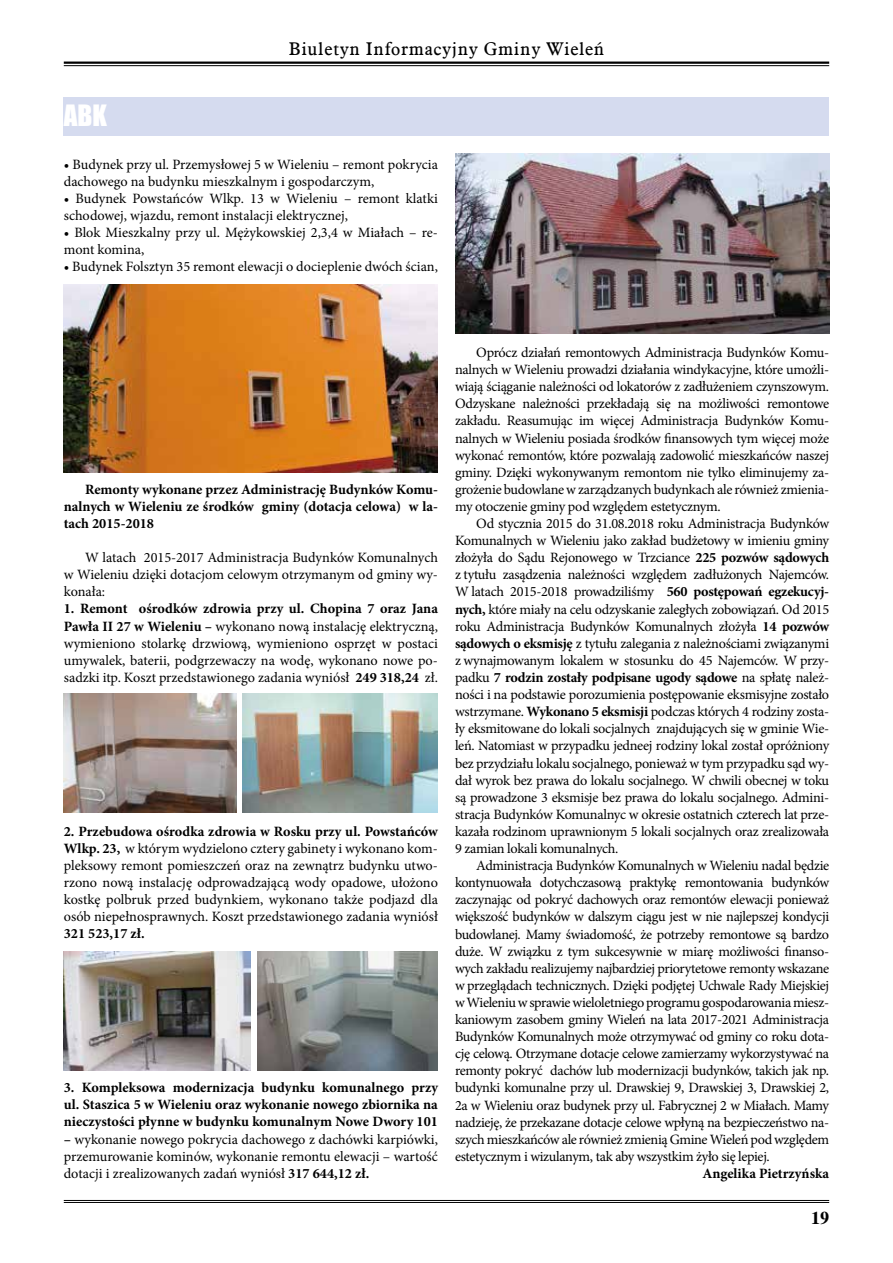
<style>
.page{position:relative;width:893px;height:1263px;background:#fff}
.page>*{position:absolute;margin:0;border:0;box-sizing:border-box;transform-origin:0 0}
.t1{font:27px "Impact";color:#fff}
.t2{font:18px "Aldine 721 EU";letter-spacing:.04em;color:#000}
.t3{font:700 18px "Dutch 801 EU";color:#000}
.t4{font:14.25px/17.1px "Minion Pro";letter-spacing:-.005em;color:#000;text-align:justify}
.t5{font:700 14.25px/17.1px "Minion Pro";color:#000;text-align:justify}
.s1{font-weight:700}
</style>
<div class="page">
<hr style="left:64px;top:62px;width:765px;height:2px;background:#000">
<hr style="left:64px;top:65px;width:765px;height:1px;background:#000">
<hr style="left:64px;top:1200px;width:765px;height:1px;background:#000">
<hr style="left:64px;top:1202px;width:765px;height:1px;background:#000">
<div style="left:64px;top:97px;width:765px;height:38px;background:#d5dbef"></div>
<img style="left:64px;top:285px;width:374px;height:187px">
<img style="left:242px;top:693px;width:196px;height:119px">
<img style="left:64px;top:693px;width:173px;height:119px">
<img style="left:257px;top:951px;width:181px;height:119px">
<img style="left:64px;top:951px;width:187px;height:119px">
<img style="left:455px;top:153px;width:374px;height:180px">
<p class="t2" style="left:289px;top:38px;width:317px">Biuletyn Informacyjny Gminy Wieleń</p>
<h1 class="t1" style="left:64px;top:95px;width:45px">ABK</h1>
<p class="t4" style="left:64px;top:156px;width:376px">• Budynek przy ul. Przemysłowej 5 w Wieleniu – remont pokrycia dachowego na budynku mieszkalnym i gospodarczym,</p>
<p class="t4" style="left:64px;top:190px;width:376px">• Budynek Powstańców Wlkp. 13 w Wieleniu – remont klatki schodowej, wjazdu, remont instalacji elektrycznej,</p>
<p class="t4" style="left:64px;top:224px;width:376px">• Blok Mieszkalny przy ul. Mężykowskiej 2,3,4 w Miałach – re&shy;mont komina,</p>
<p class="t4" style="left:64px;top:258px;width:376px">• Budynek Folsztyn 35 remont elewacji o docieplenie dwóch ścian,</p>
<p class="t5" style="left:64px;top:480px;width:376px;text-indent:21px">Remonty wykonane przez Administrację Budynków Komu&shy;nalnych w Wieleniu ze środków gminy (dotacja celowa) w la&shy;tach 2015-2018</p>
<p class="t4" style="left:64px;top:549px;width:376px;text-indent:21px">W latach 2015-2017 Administracja Budynków Komunalnych w Wieleniu dzięki dotacjom celowym otrzymanym od gminy wy&shy;konała:</p>
<p class="t4" style="left:64px;top:600px;width:376px"><span class="s1">1. Remont ośrodków zdrowia przy ul. Chopina 7 oraz Jana Pawła II 27 w Wieleniu –</span> wykonano nową instalację elektryczną, wymieniono stolarkę drzwiową, wymieniono osprzęt w postaci umywalek, baterii, podgrzewaczy na wodę, wykonano nowe po&shy;sadzki itp. Koszt przedstawionego zadania wyniósł <span class="s1">249 318,24</span> zł.</p>
<p class="t4" style="left:64px;top:823px;width:376px"><span class="s1">2. Przebudowa ośrodka zdrowia w Rosku przy ul. Powstańców Wlkp. 23,</span> w którym wydzielono cztery gabinety i wykonano kom&shy;pleksowy remont pomieszczeń oraz na zewnątrz budynku utwo&shy;rzono nową instalację odprowadzającą wody opadowe, ułożono kostkę polbruk przed budynkiem, wykonano także podjazd dla osób niepełnosprawnych. Koszt przedstawionego zadania wyniósł</p>
<p class="t5" style="left:64px;top:925px;width:83px">321 523,17 zł.</p>
<p class="t5" style="left:64px;top:1079px;width:376px">3. Kompleksowa modernizacja budynku komunalnego przy ul. Staszica 5 w Wieleniu oraz wykonanie nowego zbiornika na nieczystości płynne w budynku komunalnym Nowe Dwory 101</p>
<p class="t4" style="left:64px;top:1130px;width:376px"><span class="s1">–</span> wykonanie nowego pokrycia dachowego z dachówki karpiówki, przemurowanie kominów, wykonanie remontu elewacji – wartość dotacji i zrealizowanych zadań wyniósł <span class="s1">317 644,12 zł.</span></p>
<p class="t4" style="left:455px;top:344px;width:376px;text-indent:21px">Oprócz działań remontowych Administracja Budynków Komu&shy;nalnych w Wieleniu prowadzi działania windykacyjne, które umożli&shy;wiają ściąganie należności od lokatorów z zadłużeniem czynszowym.<br>Odzyskane należności przekładają się na możliwości remontowe zakładu. Reasumując im więcej Administracja Budynków Komu&shy;nalnych w Wieleniu posiada środków finansowych tym więcej może wykonać remontów, które pozwalają zadowolić mieszkańców naszej gminy. Dzięki wykonywanym remontom nie tylko eliminujemy za&shy;grożenie budowlane w zarządzanych budynkach ale również zmienia&shy;my otoczenie gminy pod względem estetycznym.</p>
<p class="t4" style="left:455px;top:515px;width:376px;text-indent:21px">Od stycznia 2015 do 31.08.2018 roku Administracja Budynków Komunalnych w Wieleniu jako zakład budżetowy w imieniu gminy złożyła do Sądu Rejonowego w Trzciance <span class="s1">225 pozwów sądowych </span>z tytułu zasądzenia należności względem zadłużonych Najemców.<br>W latach 2015-2018 prowadziliśmy <span class="s1">560 postępowań egzekucyj&shy;nych,</span> które miały na celu odzyskanie zaległych zobowiązań. Od 2015 roku Administracja Budynków Komunalnych złożyła <span class="s1">14 pozwów sądowych o eksmisję</span> z tytułu zalegania z należnościami związanymi z wynajmowanym lokalem w stosunku do 45 Najemców. W przy&shy;padku <span class="s1">7 rodzin zostały podpisane ugody sądowe</span> na spłatę należ&shy;ności i na podstawie porozumienia postępowanie eksmisyjne zostało wstrzymane. <span class="s1">Wykonano 5 eksmisji</span> podczas których 4 rodziny zosta&shy;ły eksmitowane do lokali socjalnych znajdujących się w gminie Wie&shy;leń. Natomiast w przypadku jedneej rodziny lokal został opróżniony bez przydziału lokalu socjalnego, ponieważ w tym przypadku sąd wy&shy;dał wyrok bez prawa do lokalu socjalnego. W chwili obecnej w toku są prowadzone 3 eksmisje bez prawa do lokalu socjalnego. Admini&shy;stracja Budynków Komunalnyc w okresie ostatnich czterech lat prze&shy;kazała rodzinom uprawnionym 5 lokali socjalnych oraz zrealizowała 9 zamian lokali komunalnych.</p>
<p class="t4" style="left:455px;top:857px;width:376px;text-indent:21px">Administracja Budynków Komunalnych w Wieleniu nadal będzie kontynuowała dotychczasową praktykę remontowania budynków zaczynając od pokryć dachowych oraz remontów elewacji ponieważ większość budynków w dalszym ciągu jest w nie najlepszej kondycji budowlanej. Mamy świadomość, że potrzeby remontowe są bardzo duże. W związku z tym sukcesywnie w miarę możliwości finanso&shy;wych zakładu realizujemy najbardziej priorytetowe remonty wskazane w przeglądach technicznych. Dzięki podjętej Uchwale Rady Miejskiej w Wieleniu w sprawie wieloletniego programu gospodarowania miesz&shy;kaniowym zasobem gminy Wieleń na lata 2017-2021 Administracja Budynków Komunalnych może otrzymywać od gminy co roku dota&shy;cję celową. Otrzymane dotacje celowe zamierzamy wykorzystywać na remonty pokryć dachów lub modernizacji budynków, takich jak np. budynki komunalne przy ul. Drawskiej 9, Drawskiej 3, Drawskiej 2, 2a w Wieleniu oraz budynek przy ul. Fabrycznej 2 w Miałach. Mamy nadzieję, że przekazane dotacje celowe wpłyną na bezpieczeństwo na&shy;szych mieszkańców ale również zmienią Gmine Wieleń pod względem estetycznym i wizulanym, tak aby wszystkim żyło się lepiej.</p>
<p class="t5" style="left:702px;top:1165px;width:128px">Angelika Pietrzyńska</p>
<p class="t3" style="left:811px;top:1207px;width:19px">19</p>
</div>
